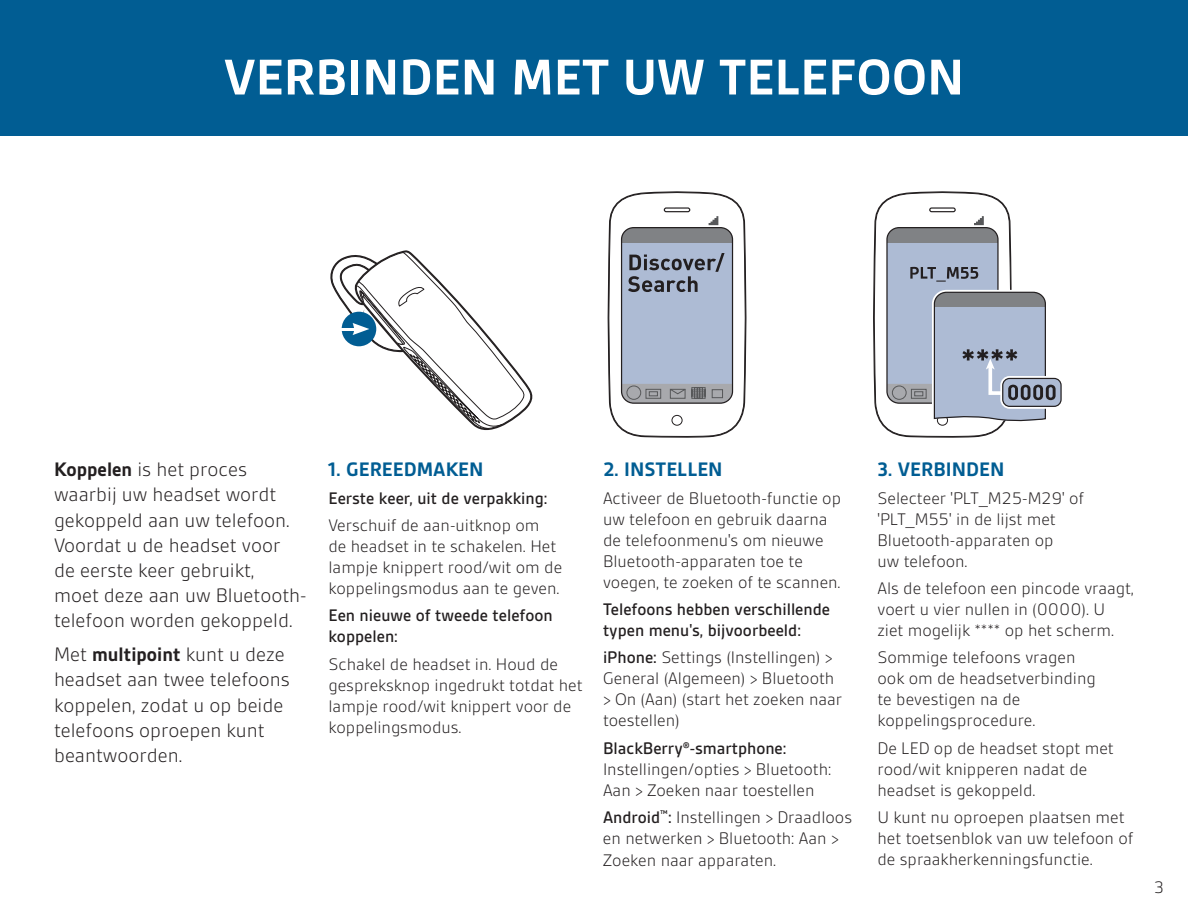
<style>
.page{position:relative;width:1188px;height:918px;background:#fff}
.page>*{position:absolute;margin:0;border:0;box-sizing:border-box;transform-origin:0 0}
.t1{font:700 54px "Gesta";color:#fff}
.t2{font:300 21px/25.2px "Gesta";color:#231f20}
.t3{font:700 21px "Gesta";color:#015d93}
.t4{font:300 18px/21px "Gesta";color:#231f20}
.t5{font:500 18px/21px "Gesta";color:#231f20}
.s1{font-weight:700}
.s2{font-weight:500}
</style>
<div class="page">
<div style="left:0;top:0;width:1188px;height:136px;background:#015d93"></div>
<svg style="left:607px;top:191px;width:140px;height:247px"></svg>
<div style="left:1000px;top:376px;width:63px;height:33px;border:5px solid #fff;border-radius:7px"></div>
<div style="left:1003px;top:378px;width:58px;height:28px;background:#adbbd4;border-radius:7px"></div>
<div style="left:1002px;top:378px;width:60px;height:29px;border:1px solid #231f20;border-radius:7px"></div>
<svg style="left:330px;top:250px;width:203px;height:181px"></svg>
<svg style="left:873px;top:191px;width:183px;height:247px"></svg>
<h1 class="t1" style="left:224px;top:49px;width:742px">VERBINDEN MET UW TELEFOON</h1>
<p class="t2" style="left:54px;top:457px;width:254px"><span class="s1">Koppelen</span> is het proces waarbij uw headset wordt gekoppeld aan uw telefoon.<br>Voordat u de headset voor<br>de eerste keer gebruikt,<br>moet deze aan uw Bluetooth&shy;telefoon worden gekoppeld.</p>
<p class="t2" style="left:54px;top:642px;width:237px">Met <span class="s1">multipoint</span> kunt u deze headset aan twee telefoons koppelen, zodat u op beide telefoons oproepen kunt beantwoorden.</p>
<p class="t3" style="left:328px;top:459px;width:157px">1. GEREEDMAKEN</p>
<p class="t5" style="left:328px;top:487px;width:219px">Eerste keer, uit de verpakking:</p>
<p class="t4" style="left:328px;top:515px;width:235px">Verschuif de aan-uitknop om<br>de headset in te schakelen. Het lampje knippert rood/wit om de koppelingsmodus aan te geven.</p>
<p class="t5" style="left:328px;top:605px;width:226px">Een nieuwe of tweede telefoon koppelen:</p>
<p class="t4" style="left:328px;top:654px;width:256px">Schakel de headset in. Houd de gespreksknop ingedrukt totdat het lampje rood/wit knippert voor de koppelingsmodus.</p>
<p class="t3" style="left:603px;top:459px;width:121px">2. INSTELLEN</p>
<p class="t4" style="left:603px;top:487px;width:240px">Activeer de Bluetooth-functie op uw telefoon en gebruik daarna de telefoonmenu's om nieuwe<br>Bluetooth-apparaten toe te voegen, te zoeken of te scannen.</p>
<p class="t5" style="left:603px;top:599px;width:229px">Telefoons hebben verschillende typen menu's, bijvoorbeeld:</p>
<p class="t4" style="left:603px;top:647px;width:241px"><span class="s2">iPhone:</span> Settings (Instellingen) &gt;<br>General (Algemeen) &gt; Bluetooth &gt; On (Aan) (start het zoeken naar toestellen)</p>
<p class="t5" style="left:603px;top:738px;width:183px">BlackBerry®-smartphone:</p>
<p class="t4" style="left:603px;top:759px;width:230px">Instellingen/opties &gt; Bluetooth:<br>Aan &gt; Zoeken naar toestellen</p>
<p class="t4" style="left:603px;top:807px;width:251px"><span class="s2">Android</span><sup>™</sup><span class="s2">:</span> Instellingen &gt; Draadloos en netwerken &gt; Bluetooth: Aan &gt;<br>Zoeken naar apparaten.</p>
<p class="t3" style="left:878px;top:459px;width:128px">3. VERBINDEN</p>
<p class="t4" style="left:878px;top:487px;width:208px">Selecteer 'PLT_M25-M29' of 'PLT_M55' in de lijst met<br>Bluetooth-apparaten op<br>uw telefoon.</p>
<p class="t4" style="left:878px;top:578px;width:258px">Als de telefoon een pincode vraagt, voert u vier nullen in (0000). U ziet mogelijk **** op het scherm.</p>
<p class="t4" style="left:878px;top:647px;width:220px">Sommige telefoons vragen ook om de headsetverbinding te bevestigen na de koppelingsprocedure.</p>
<p class="t4" style="left:878px;top:738px;width:238px">De LED op de headset stopt met rood/wit knipperen nadat de headset is gekoppeld.</p>
<p class="t4" style="left:878px;top:807px;width:257px">U kunt nu oproepen plaatsen met het toetsenblok van uw telefoon of de spraakherkenningsfunctie.</p>
<p class="t4" style="left:1155px;top:877px;width:11px">3</p>
</div>
